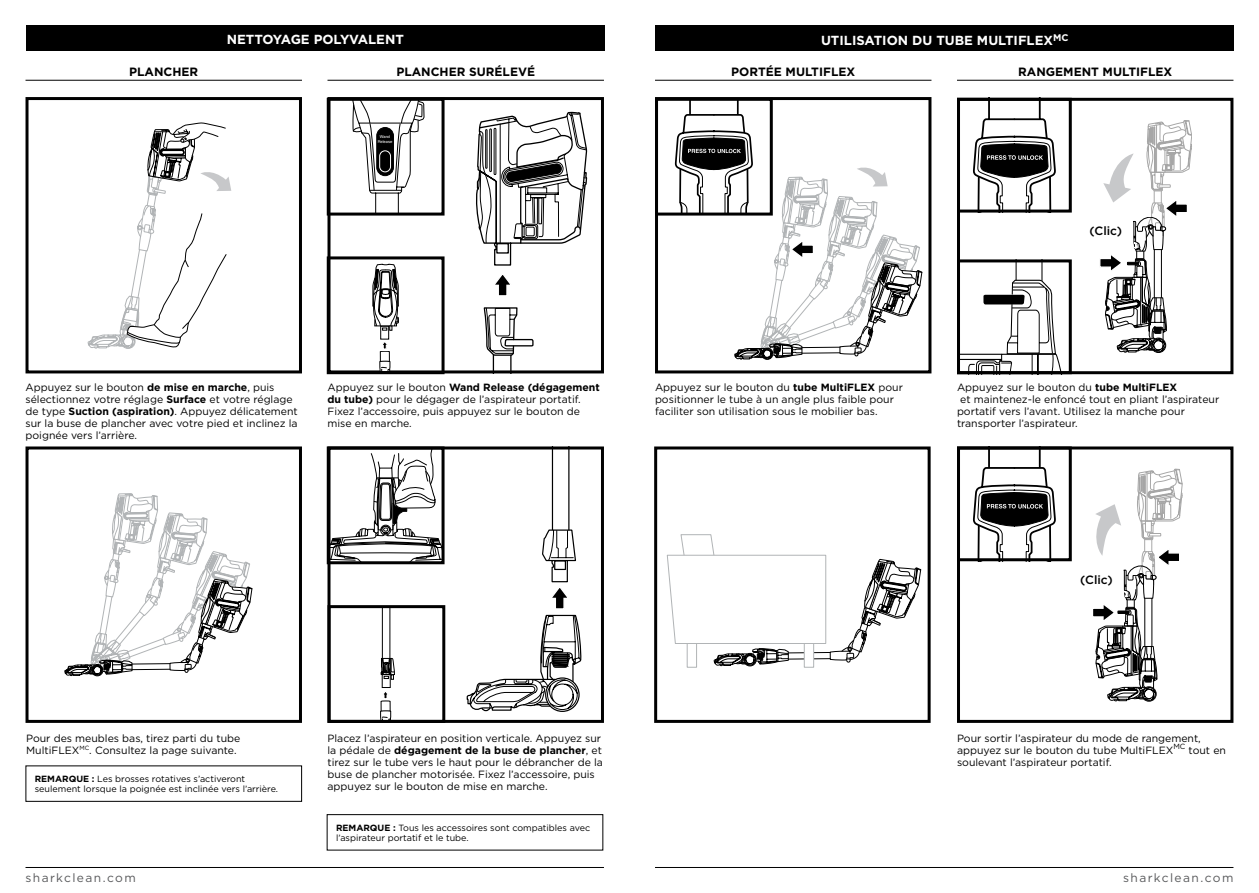
<style>
.page{position:relative;width:1259px;height:893px;background:#fff}
.page>*{position:absolute;margin:0;border:0;box-sizing:border-box;transform-origin:0 0}
.t1{font:700 13.2px "Gotham";color:#fff}
.t2{font:700 12px "Gotham";color:#000}
.t3{font:12px "Gotham";letter-spacing:.115em;color:#58595b}
.t4{font:500 12px "Gotham";color:#000}
.t5{font:10.5px/12px "Gotham";color:#000}
.t6{font:9px/10.5px "Gotham";color:#000}
.t7{font:4.05px/4.8px "Helvetica";color:#fff;text-align:center}
.s1{font-weight:700}
</style>
<div class="page">
<hr style="left:655px;top:867px;width:578px;height:1px;background:#000">
<hr style="left:26px;top:867px;width:578px;height:1px;background:#000">
<div style="left:26px;top:26px;width:578px;height:25px;background:#000"></div>
<div style="left:655px;top:26px;width:579px;height:25px;background:#000"></div>
<div style="left:26px;top:97px;width:276px;height:276px;border:3px solid #000"></div>
<svg style="left:88px;top:123px;width:143px;height:226px"></svg>
<div style="left:655px;top:97px;width:276px;height:276px;border:3px solid #000"></div>
<div style="left:655px;top:98px;width:118px;height:118px;border:3px solid #000"></div>
<hr style="left:26px;top:80px;width:276px;height:1px;background:#000">
<hr style="left:655px;top:80px;width:276px;height:1px;background:#000">
<hr style="left:327px;top:80px;width:277px;height:1px;background:#000">
<hr style="left:957px;top:80px;width:276px;height:1px;background:#000">
<div style="left:26px;top:765px;width:276px;height:37px;border:1px solid #000"></div>
<div style="left:327px;top:814px;width:276px;height:36px;border:1px solid #000"></div>
<div style="left:957px;top:98px;width:276px;height:276px;border:3px solid #000"></div>
<svg style="left:973px;top:102px;width:83px;height:107px"></svg>
<div style="left:957px;top:98px;width:114px;height:115px;border:3px solid #000"></div>
<svg style="left:961px;top:263px;width:100px;height:107px"></svg>
<div style="left:957px;top:259px;width:114px;height:115px;border:3px solid #000"></div>
<div style="left:957px;top:446px;width:276px;height:277px;border:3px solid #000"></div>
<svg style="left:973px;top:450px;width:83px;height:107px"></svg>
<div style="left:957px;top:446px;width:114px;height:115px;border:3px solid #000"></div>
<svg style="left:667px;top:534px;width:254px;height:134px"></svg>
<div style="left:654px;top:446px;width:276px;height:277px;border:3px solid #000"></div>
<svg style="left:65px;top:493px;width:187px;height:183px"></svg>
<div style="left:26px;top:446px;width:276px;height:277px;border:3px solid #000"></div>
<svg style="left:675px;top:99px;width:247px;height:261px"></svg>
<svg style="left:483px;top:307px;width:51px;height:62px"></svg>
<div style="left:327px;top:97px;width:277px;height:276px;border:3px solid #000"></div>
<svg style="left:352px;top:102px;width:73px;height:110px"></svg>
<hr style="left:370px;top:190px;width:31px;height:1px;background:#000">
<div style="left:327px;top:98px;width:117px;height:118px;border:3px solid #000"></div>
<svg style="left:379px;top:342px;width:11px;height:28px"></svg>
<div style="left:380px;top:326px;width:9px;height:13px;border:1px solid #000"></div>
<svg style="left:372px;top:264px;width:27px;height:67px"></svg>
<div style="left:327px;top:256px;width:117px;height:118px;border:3px solid #000"></div>
<svg style="left:476px;top:112px;width:111px;height:184px"></svg>
<div style="left:327px;top:446px;width:277px;height:277px;border:3px solid #000"></div>
<svg style="left:331px;top:450px;width:109px;height:110px"></svg>
<div style="left:327px;top:446px;width:117px;height:118px;border:3px solid #000"></div>
<svg style="left:380px;top:692px;width:11px;height:27px"></svg>
<div style="left:382px;top:674px;width:8px;height:14px;border:1px solid #000"></div>
<svg style="left:380px;top:609px;width:15px;height:71px"></svg>
<div style="left:327px;top:605px;width:118px;height:118px;border:3px solid #000"></div>
<svg style="left:466px;top:446px;width:124px;height:266px"></svg>
<svg style="left:1100px;top:120px;width:92px;height:233px"></svg>
<svg style="left:1093px;top:469px;width:89px;height:232px"></svg>
<p class="t1" style="left:227px;top:30px;width:179px">NETTOYAGE POLYVALENT</p>
<p class="t1" style="left:821px;top:31px;width:249px">UTILISATION DU TUBE MULTIFLEX<sup>MC</sup></p>
<p class="t2" style="left:129px;top:63px;width:71px">PLANCHER</p>
<p class="t2" style="left:396px;top:63px;width:140px">PLANCHER SURÉLEVÉ</p>
<p class="t2" style="left:731px;top:63px;width:125px">PORTÉE MULTIFLEX</p>
<p class="t2" style="left:1018px;top:63px;width:156px">RANGEMENT MULTIFLEX</p>
<p class="t7" style="left:378px;top:135px;width:16px">Wand<br>Release</p>
<p class="t4" style="left:1089px;top:223px;width:34px">(Clic)</p>
<p class="t5" style="left:327px;top:381px;width:274px">Appuyez sur le bouton <span class="s1">Wand Release (dégagement du tube)</span> pour le dégager de l’aspirateur portatif.<br>Fixez l’accessoire, puis appuyez sur le bouton de mise en marche.</p>
<p class="t5" style="left:957px;top:381px;width:264px">Appuyez sur le bouton du <span class="s1">tube MultiFLEX<br></span>et maintenez-le enfoncé tout en pliant l’aspirateur portatif vers l’avant. Utilisez la manche pour transporter l’aspirateur.</p>
<p class="t5" style="left:26px;top:381px;width:274px">Appuyez sur le bouton <span class="s1">de mise en marche</span>, puis sélectionnez votre réglage <span class="s1">Surface</span> et votre réglage de type <span class="s1">Suction (aspiration)</span>. Appuyez délicatement sur la buse de plancher avec votre pied et inclinez la poignée vers l’arrière.</p>
<p class="t5" style="left:655px;top:381px;width:249px">Appuyez sur le bouton du <span class="s1">tube MultiFLEX</span> pour positionner le tube à un angle plus faible pour faciliter son utilisation sous le mobilier bas.</p>
<p class="t4" style="left:1080px;top:572px;width:34px">(Clic)</p>
<p class="t5" style="left:26px;top:732px;width:216px">Pour des meubles bas, tirez parti du tube<br>MultiFLEX<sup>MC</sup>. Consultez la page suivante.</p>
<p class="t5" style="left:957px;top:732px;width:270px">Pour sortir l’aspirateur du mode de rangement, appuyez sur le bouton du tube MultiFLEX<sup>MC</sup> tout en soulevant l’aspirateur portatif.</p>
<p class="t5" style="left:327px;top:732px;width:277px">Placez l’aspirateur en position verticale. Appuyez sur la pédale de <span class="s1">dégagement de la buse de plancher</span>, et tirez sur le tube vers le haut pour le débrancher de la buse de plancher motorisée. Fixez l’accessoire, puis appuyez sur le bouton de mise en marche.</p>
<p class="t6" style="left:35px;top:773px;width:245px"><span class="s1">REMARQUE :</span> Les brosses rotatives s’activeront seulement lorsque la poignée est inclinée vers l’arrière.</p>
<p class="t6" style="left:336px;top:822px;width:256px"><span class="s1">REMARQUE :</span> Tous les accessoires sont compatibles avec l’aspirateur portatif et le tube.</p>
<p class="t3" style="left:26px;top:870px;width:112px">sharkclean.com</p>
<p class="t3" style="left:1123px;top:870px;width:112px">sharkclean.com</p>
</div>
